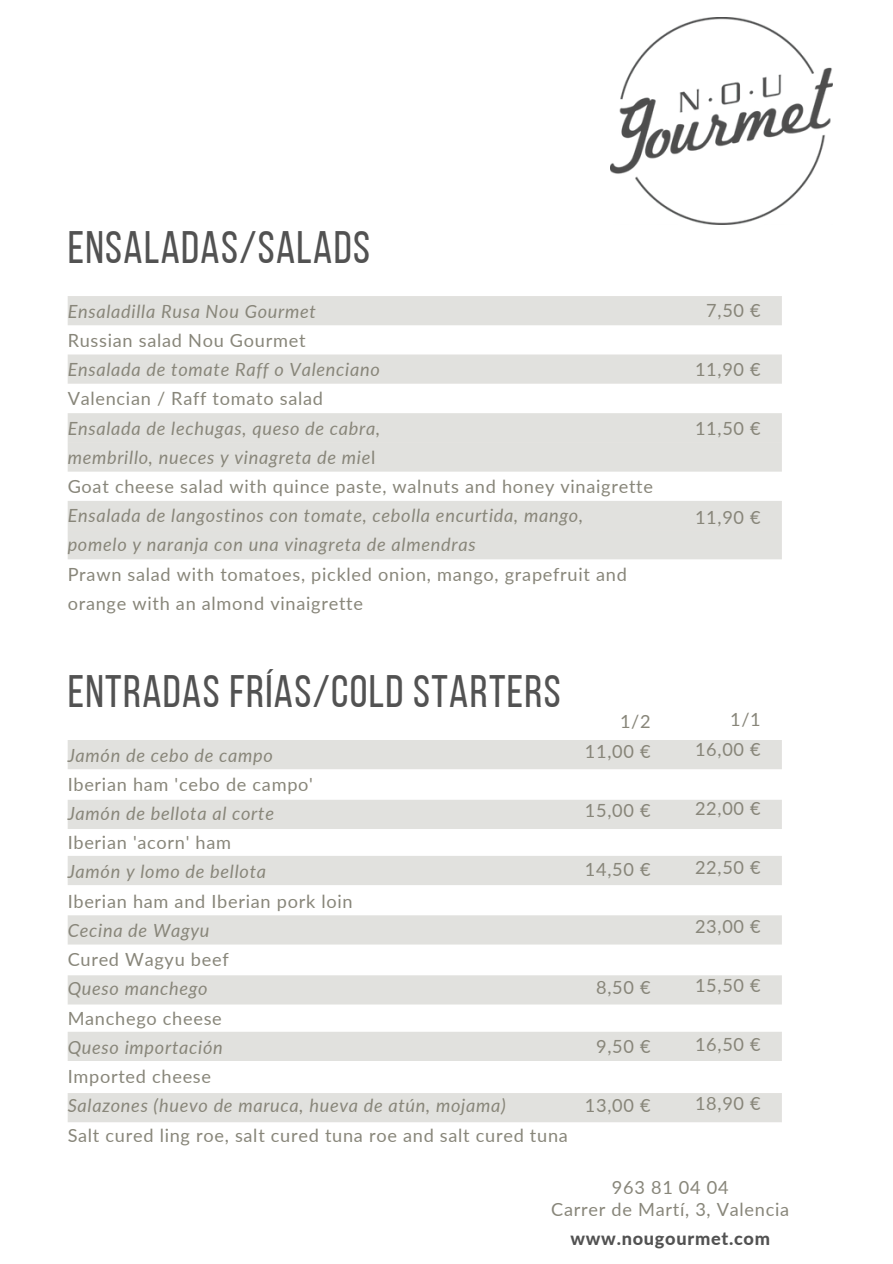
<style>
.page{position:relative;width:893px;height:1264px;background:#fff}
.page>*{position:absolute;margin:0;border:0;box-sizing:border-box;transform-origin:0 0}
.t1{font:45.45px "Bebas Neue";letter-spacing:.03em;color:#525252}
.t2{font:18.15px/29.5px "Lato";letter-spacing:.04em;color:#88867a;text-align:right}
.t3{font:italic 18.15px/29.2px "Lato";letter-spacing:.04em;color:#88867a}
.t4{font:800 18.15px "Lato";letter-spacing:.04em;color:#525252}
.s1{font-style:normal}
</style>
<div class="page">
<img style="left:610px;top:18px;width:222px;height:207px">
<div style="left:68px;top:296px;width:713px;height:29px;background:#e1e1de"></div>
<div style="left:68px;top:354px;width:713px;height:30px;background:#e1e1de"></div>
<div style="left:68px;top:442px;width:713px;height:29px;background:#e1e1de"></div>
<div style="left:68px;top:413px;width:713px;height:29px;background:#e1e1de"></div>
<div style="left:68px;top:530px;width:713px;height:29px;background:#e1e1de"></div>
<div style="left:68px;top:501px;width:713px;height:29px;background:#e1e1de"></div>
<div style="left:68px;top:740px;width:713px;height:29px;background:#e1e1de"></div>
<div style="left:68px;top:799px;width:713px;height:30px;background:#e1e1de"></div>
<div style="left:68px;top:855px;width:713px;height:30px;background:#e1e1de"></div>
<div style="left:68px;top:915px;width:713px;height:29px;background:#e1e1de"></div>
<div style="left:68px;top:975px;width:713px;height:29px;background:#e1e1de"></div>
<div style="left:68px;top:1031px;width:713px;height:29px;background:#e1e1de"></div>
<div style="left:68px;top:1093px;width:713px;height:29px;background:#e1e1de"></div>
<h1 class="t1" style="left:68px;top:229px;width:304px">ENSALADAS/SALADS</h1>
<p class="t3" style="left:68px;top:296px;width:250px">Ensaladilla Rusa Nou Gourmet</p>
<p class="t2" style="left:68px;top:325px;width:239px">Russian salad Nou Gourmet</p>
<p class="t3" style="left:68px;top:354px;width:313px">Ensalada de tomate Raff o Valenciano</p>
<p class="t2" style="left:68px;top:383px;width:257px">Valencian / Raff tomato salad</p>
<p class="t3" style="left:68px;top:413px;width:587px">Ensalada de lechugas, queso de cabra,<br>membrillo, nueces y vinagreta de mie<span class="s1">l<br>Goat cheese salad with quince paste, walnuts and honey vinaigrette</span></p>
<p class="t3" style="left:68px;top:500px;width:517px">Ensalada de langostinos con tomate, cebolla encurtida, mango, pomelo y naranja con una vinagreta de almendras</p>
<p class="t2" style="left:68px;top:559px;width:560px;text-align:left">Prawn salad with tomatoes, pickled onion, mango, grapefruit and orange with an almond vinaigrette</p>
<p class="t2" style="left:706px;top:295px;width:56px">7,50 €</p>
<p class="t2" style="left:695px;top:354px;width:67px">11,90 €</p>
<p class="t2" style="left:695px;top:413px;width:67px">11,50 €</p>
<p class="t2" style="left:695px;top:502px;width:67px">11,90 €</p>
<h1 class="t1" style="left:68px;top:673px;width:494px">ENTRADAS FRÍAS/COLD STARTERS</h1>
<p class="t3" style="left:68px;top:740px;width:207px">Jamón de cebo de campo</p>
<p class="t2" style="left:68px;top:769px;width:247px">Iberian ham 'cebo de campo'</p>
<p class="t3" style="left:68px;top:798px;width:208px">Jamón de bellota al corte</p>
<p class="t2" style="left:68px;top:827px;width:165px">Iberian 'acorn' ham</p>
<p class="t3" style="left:68px;top:856px;width:200px">Jamón y lomo de bellota</p>
<p class="t2" style="left:68px;top:885px;width:286px">Iberian ham and Iberian pork loin</p>
<p class="t3" style="left:68px;top:915px;width:143px">Cecina de Wagyu</p>
<p class="t2" style="left:68px;top:944px;width:162px">Cured Wagyu beef</p>
<p class="t3" style="left:68px;top:973px;width:141px">Queso manchego</p>
<p class="t2" style="left:68px;top:1002px;width:156px">Manchego cheese</p>
<p class="t3" style="left:68px;top:1032px;width:157px">Queso importación</p>
<p class="t2" style="left:68px;top:1061px;width:145px">Imported cheese</p>
<p class="t3" style="left:68px;top:1090px;width:439px">Salazones (huevo de maruca, hueva de atún, mojama)</p>
<p class="t2" style="left:68px;top:1119px;width:501px">Salt cured ling roe, salt cured tuna roe and salt cured tuna</p>
<p class="t2" style="left:585px;top:706px;width:67px">1/2<br>11,00 €</p>
<p class="t2" style="left:585px;top:795px;width:67px">15,00 €</p>
<p class="t2" style="left:585px;top:854px;width:67px">14,50 €</p>
<p class="t2" style="left:596px;top:972px;width:56px">8,50 €</p>
<p class="t2" style="left:596px;top:1031px;width:56px">9,50 €</p>
<p class="t2" style="left:585px;top:1090px;width:67px">13,00 €</p>
<p class="t2" style="left:695px;top:704px;width:67px">1/1<br>16,00 €</p>
<p class="t2" style="left:695px;top:793px;width:67px">22,00 €</p>
<p class="t2" style="left:695px;top:852px;width:67px">22,50 €</p>
<p class="t2" style="left:695px;top:911px;width:67px">23,00 €</p>
<p class="t2" style="left:695px;top:970px;width:67px">15,50 €</p>
<p class="t2" style="left:695px;top:1029px;width:67px">16,50 €</p>
<p class="t2" style="left:695px;top:1088px;width:67px">18,90 €</p>
<p class="t2" style="left:551px;top:1176px;width:239px;line-height:21.9px;text-align:center">963 81 04 04<br>Carrer de Martí, 3, Valencia</p>
<p class="t4" style="left:570px;top:1227px;width:201px">www.nougourmet.com</p>
</div>
